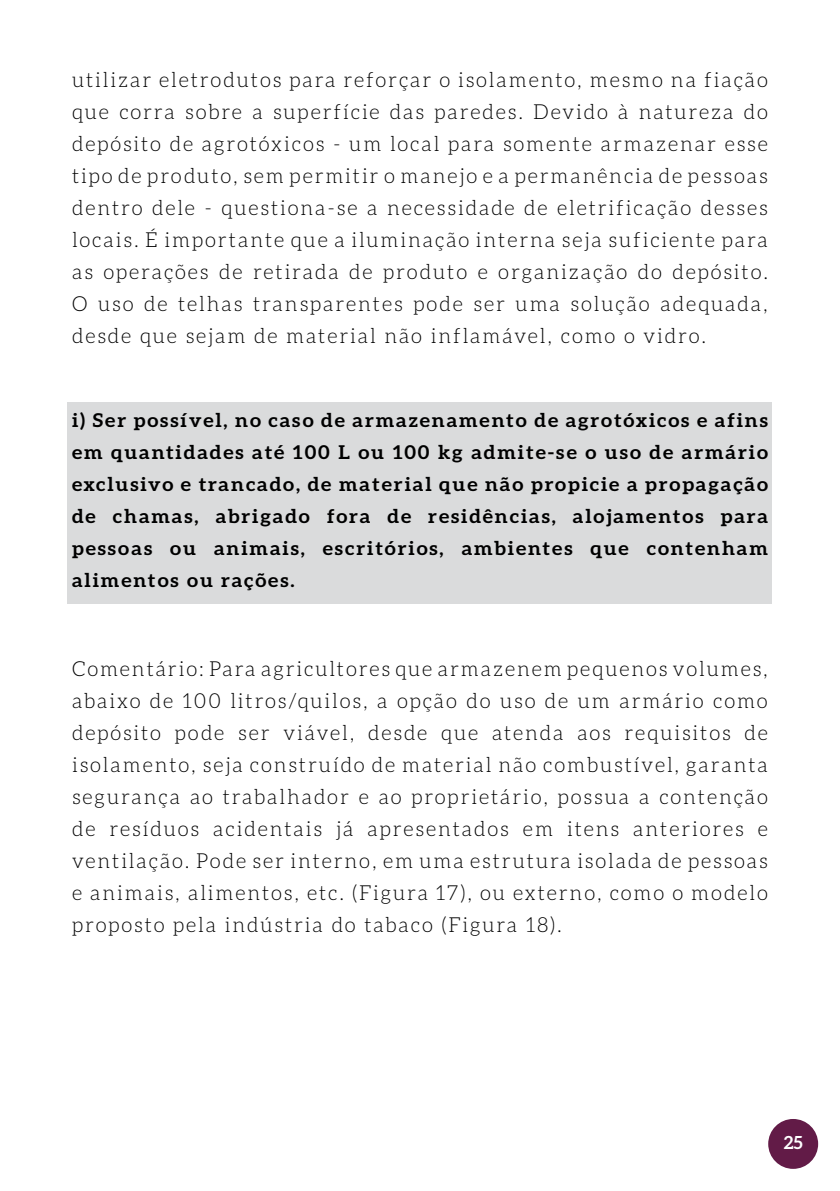
<style>
.page{position:relative;width:840px;height:1191px;background:#fff}
.page>*{position:absolute;margin:0;border:0;box-sizing:border-box;transform-origin:0 0}
.t1{font:300 20.8px/32px "Aleo";letter-spacing:.09em;color:#000;text-align:justify}
.t2{font:700 19px/32px "Aleo";letter-spacing:.09em;color:#000;text-align:justify;scale:1.07 1}
.t3{font:700 18px "Aleo";color:#fff}
</style>
<div class="page">
<div style="left:767px;top:1119px;width:50px;height:49px;background:#621b47;border-radius:50%"></div>
<div style="left:67px;top:403px;width:705px;height:201px;background:#dadbdc"></div>
<p class="t1" style="left:72px;top:64px;width:697px">utilizar eletrodutos para reforçar o isolamento, mesmo na fiação que corra sobre a superfície das paredes. Devido à natureza do depósito de agrotóxicos - um local para somente armazenar esse tipo de produto, sem permitir o manejo e a permanência de pessoas dentro dele - questiona-se a necessidade de eletrificação desses locais. É importante que a iluminação interna seja suficiente para as operações de retirada de produto e organização do depósito.<br>O uso de telhas transparentes pode ser uma solução adequada, desde que sejam de material não inflamável, como o vidro.</p>
<p class="t2" style="left:72px;top:404px;width:651px">i) Ser possível, no caso de armazenamento de agrotóxicos e afins em quantidades até 100 L ou 100 kg admite-se o uso de armário exclusivo e trancado, de material que não propicie a propagação de chamas, abrigado fora de residências, alojamentos para pessoas ou animais, escritórios, ambientes que contenham alimentos ou rações.</p>
<p class="t1" style="left:72px;top:652px;width:697px">Comentário: Para agricultores que armazenem pequenos volumes, abaixo de 100 litros/quilos, a opção do uso de um armário como depósito pode ser viável, desde que atenda aos requisitos de isolamento, seja construído de material não combustível, garanta segurança ao trabalhador e ao proprietário, possua a contenção de resíduos acidentais já apresentados em itens anteriores e ventilação. Pode ser interno, em uma estrutura isolada de pessoas e animais, alimentos, etc. (Figura 17), ou externo, como o modelo proposto pela indústria do tabaco (Figura 18).</p>
<p class="t3" style="left:783px;top:1132px;width:21px">25</p>
</div>
